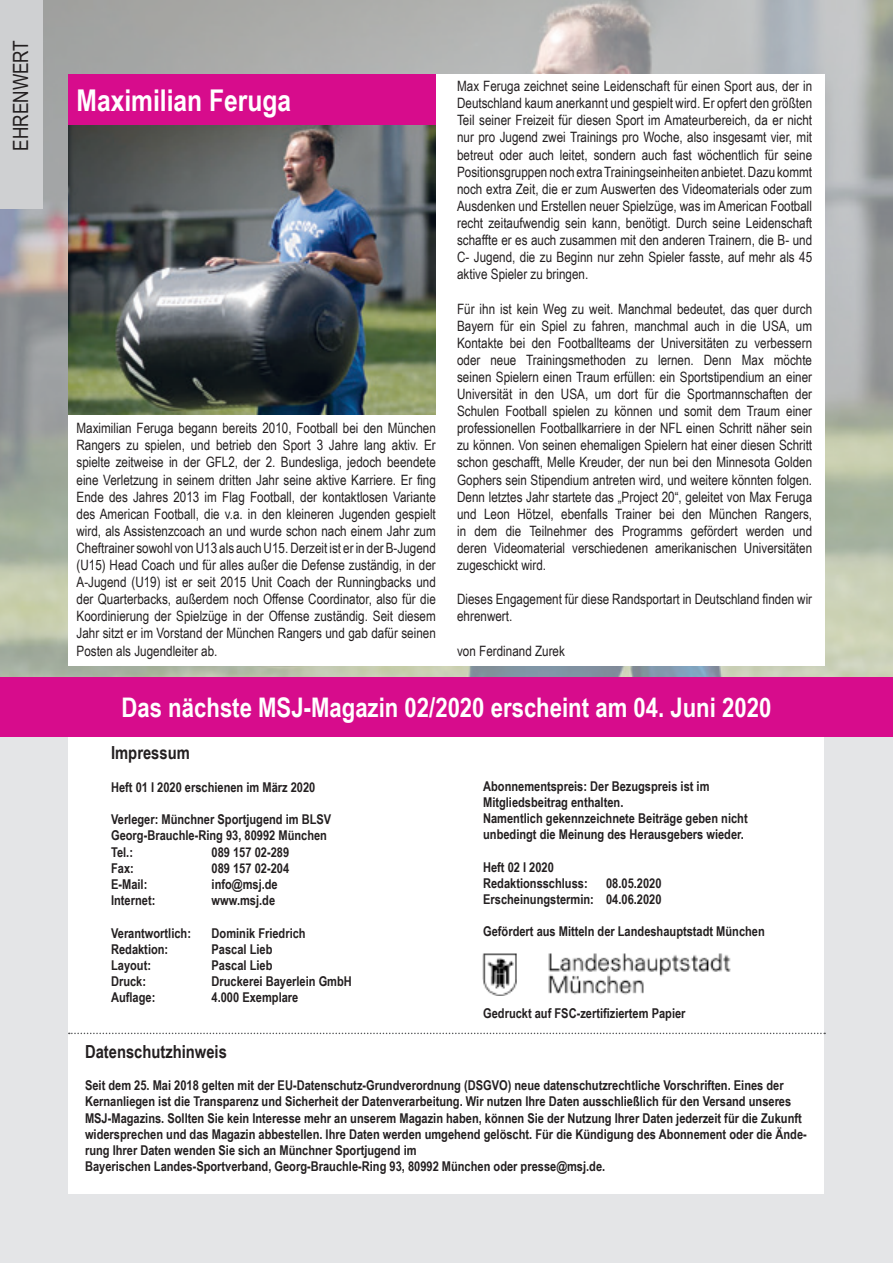
<style>
.page{position:relative;width:893px;height:1263px;background:#fff}
.page>*{position:absolute;margin:0;border:0;box-sizing:border-box;transform-origin:0 0}
.t1{font:700 30px "Arial Narrow";color:#fff}
.t2{font:700 27px "Arial Narrow";color:#fff}
.t3{font:21px "Arial Narrow";color:#231f20}
.t4{font:700 18px "Arial Narrow";color:#231f20}
.t5{font:14.25px/17.1px "Arial Narrow";color:#231f20;text-align:justify}
.t6{font:700 13.5px/16.2px "Arial Narrow";color:#231f20}
</style>
<div class="page">
<div style="left:0;top:0;width:43px;height:208px;background:#cfd0d2"></div>
<div style="left:0;top:685px;width:893px;height:578px;background:#e4e5e7"></div>
<div style="left:69px;top:685px;width:755px;height:509px;background:#fff"></div>
<div style="left:0;top:677px;width:893px;height:60px;background:#d70c8c"></div>
<img style="left:483px;top:953px;width:247px;height:42px">
<div style="left:68px;top:74px;width:368px;height:51px;background:#d70c8c"></div>
<img style="left:68px;top:125px;width:368px;height:290px">
<svg style="left:69px;top:1033px;width:756px;height:1px"></svg>
<p class="t3" style="left:5px;top:151px;width:112px;rotate:-90deg">EHRENWERT</p>
<p class="t1" style="left:77px;top:78px;width:216px">Maximilian Feruga</p>
<p class="t5" style="left:457px;top:77px;width:357px">Max Feruga zeichnet seine Leidenschaft für einen Sport aus, der in Deutschland kaum anerkannt und gespielt wird. Er opfert den größten Teil seiner Freizeit für diesen Sport im Amateurbereich, da er nicht nur pro Jugend zwei Trainings pro Woche, also insgesamt vier, mit betreut oder auch leitet, sondern auch fast wöchentlich für seine Positionsgruppen noch extra Trainingseinheiten anbietet. Dazu kommt noch extra Zeit, die er zum Auswerten des Videomaterials oder zum Ausdenken und Erstellen neuer Spielzüge, was im American Football recht zeitaufwendig sein kann, benötigt. Durch seine Leidenschaft schaffte er es auch zusammen mit den anderen Trainern, die B- und C- Jugend, die zu Beginn nur zehn Spieler fasste, auf mehr als 45 aktive Spieler zu bringen.</p>
<p class="t5" style="left:457px;top:299px;width:357px">Für ihn ist kein Weg zu weit. Manchmal bedeutet, das quer durch Bayern für ein Spiel zu fahren, manchmal auch in die USA, um Kontakte bei den Footballteams der Universitäten zu verbessern oder neue Trainingsmethoden zu lernen. Denn Max möchte seinen Spielern einen Traum erfüllen: ein Sportstipendium an einer Universität in den USA, um dort für die Sportmannschaften der Schulen Football spielen zu können und somit dem Traum einer professionellen Footballkarriere in der NFL einen Schritt näher sein zu können. Von seinen ehemaligen Spielern hat einer diesen Schritt schon geschafft, Melle Kreuder, der nun bei den Minnesota Golden Gophers sein Stipendium antreten wird, und weitere könnten folgen.<br>Denn letztes Jahr startete das „Project 20“, geleitet von Max Feruga und Leon Hötzel, ebenfalls Trainer bei den München Rangers, in dem die Teilnehmer des Programms gefördert werden und deren Videomaterial verschiedenen amerikanischen Universitäten zugeschickt wird.</p>
<p class="t5" style="left:457px;top:590px;width:357px">Dieses Engagement für diese Randsportart in Deutschland finden wir ehrenwert.</p>
<p class="t5" style="left:457px;top:641px;width:109px">von Ferdinand Zurek</p>
<p class="t5" style="left:77px;top:419px;width:361px">Maximilian Feruga begann bereits 2010, Football bei den München Rangers zu spielen, und betrieb den Sport 3 Jahre lang aktiv. Er spielte zeitweise in der GFL2, der 2. Bundesliga, jedoch beendete eine Verletzung in seinem dritten Jahr seine aktive Karriere. Er fing Ende des Jahres 2013 im Flag Football, der kontaktlosen Variante des American Football, die v.a. in den kleineren Jugenden gespielt wird, als Assistenzcoach an und wurde schon nach einem Jahr zum Cheftrainer sowohl von U13 als auch U15. Derzeit ist er in der B-Jugend (U15) Head Coach und für alles außer die Defense zuständig, in der A-Jugend (U19) ist er seit 2015 Unit Coach der Runningbacks und der Quarterbacks, außerdem noch Offense Coordinator, also für die Koordinierung der Spielzüge in der Offense zuständig. Seit diesem Jahr sitzt er im Vorstand der München Rangers und gab dafür seinen Posten als Jugendleiter ab.</p>
<p class="t2" style="left:122px;top:687px;width:651px">Das nächste MSJ-Magazin 02/2020 erscheint am 04. Juni 2020</p>
<p class="t4" style="left:111px;top:739px;width:80px">Impressum</p>
<p class="t6" style="left:111px;top:778px;width:206px">Heft 01 I 2020 erschienen im März 2020</p>
<p class="t6" style="left:111px;top:811px;width:222px">Verleger: Münchner Sportjugend im BLSV<br>Georg-Brauchle-Ring 93, 80992 München</p>
<p class="t6" style="left:111px;top:843px;width:23px">Tel.:</p>
<p class="t6" style="left:212px;top:843px;width:79px">089 157 02-289</p>
<p class="t6" style="left:111px;top:859px;width:24px">Fax:</p>
<p class="t6" style="left:212px;top:859px;width:79px">089 157 02-204</p>
<p class="t6" style="left:111px;top:875px;width:38px">E-Mail:</p>
<p class="t6" style="left:212px;top:875px;width:68px">info@msj.de</p>
<p class="t6" style="left:111px;top:892px;width:46px">Internet:</p>
<p class="t6" style="left:212px;top:892px;width:65px">www.msj.de</p>
<p class="t6" style="left:111px;top:924px;width:81px">Verantwortlich:</p>
<p class="t6" style="left:212px;top:924px;width:96px">Dominik Friedrich</p>
<p class="t6" style="left:111px;top:940px;width:59px">Redaktion:</p>
<p class="t6" style="left:212px;top:940px;width:62px">Pascal Lieb</p>
<p class="t6" style="left:111px;top:956px;width:41px">Layout:</p>
<p class="t6" style="left:212px;top:956px;width:62px">Pascal Lieb</p>
<p class="t6" style="left:111px;top:973px;width:37px">Druck:</p>
<p class="t6" style="left:212px;top:973px;width:142px">Druckerei Bayerlein GmbH</p>
<p class="t6" style="left:111px;top:989px;width:46px">Auflage:</p>
<p class="t6" style="left:212px;top:989px;width:88px">4.000 Exemplare</p>
<p class="t6" style="left:483px;top:777px;width:228px">Abonnementspreis: Der Bezugspreis ist im</p>
<p class="t6" style="left:483px;top:793px;width:142px">Mitgliedsbeitrag enthalten.</p>
<p class="t6" style="left:483px;top:809px;width:266px">Namentlich gekennzeichnete Beiträge geben nicht</p>
<p class="t6" style="left:483px;top:826px;width:262px">unbedingt die Meinung des Herausgebers wieder.</p>
<p class="t6" style="left:483px;top:858px;width:72px">Heft 02 I 2020</p>
<p class="t6" style="left:483px;top:874px;width:106px">Redaktionsschluss:</p>
<p class="t6" style="left:606px;top:874px;width:57px">08.05.2020</p>
<p class="t6" style="left:483px;top:890px;width:180px">Erscheinungstermin: 04.06.2020</p>
<p class="t6" style="left:483px;top:923px;width:283px">Gefördert aus Mitteln der Landeshauptstadt München</p>
<p class="t6" style="left:483px;top:1004px;width:204px">Gedruckt auf FSC-zertifiziertem Papier</p>
<p class="t4" style="left:85px;top:1038px;width:143px">Datenschutzhinweis</p>
<p class="t6" style="left:85px;top:1077px;width:723px">Seit dem 25. Mai 2018 gelten mit der EU-Datenschutz-Grundverordnung (DSGVO) neue datenschutzrechtliche Vorschriften. Eines der Kernanliegen ist die Transparenz und Sicherheit der Datenverarbeitung. Wir nutzen Ihre Daten ausschließlich für den Versand unseres MSJ-Magazins. Sollten Sie kein Interesse mehr an unserem Magazin haben, können Sie der Nutzung Ihrer Daten jederzeit für die Zukunft widersprechen und das Magazin abbestellen. Ihre Daten werden umgehend gelöscht. Für die Kündigung des Abonnement oder die Ände&shy;rung Ihrer Daten wenden Sie sich an Münchner Sportjugend im<br>Bayerischen Landes-Sportverband, Georg-Brauchle-Ring 93, 80992 München oder presse@msj.de.</p>
</div>
